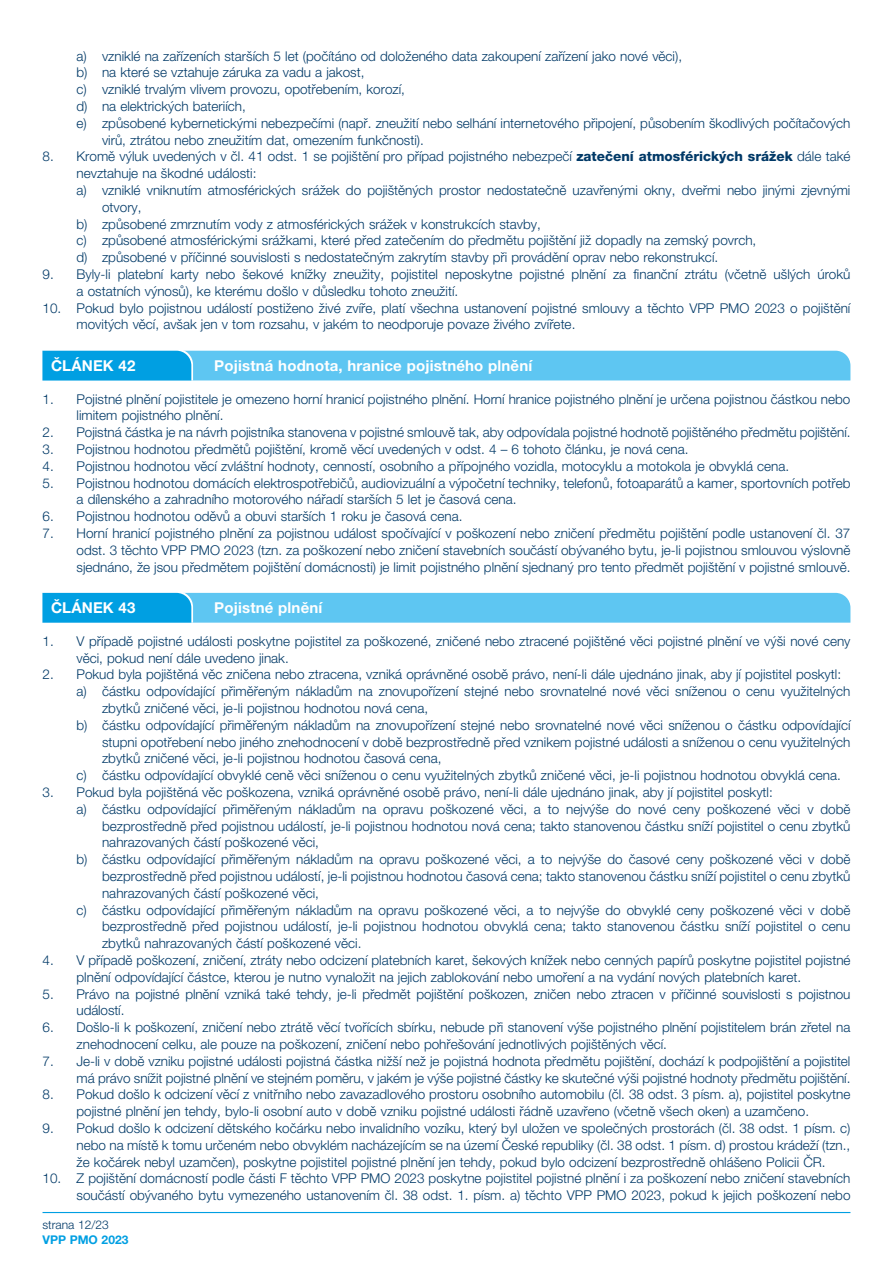
<style>
.page{position:relative;width:893px;height:1263px;background:#fff}
.page>*{position:absolute;margin:0;border:0;box-sizing:border-box;transform-origin:0 0}
.t1{font:700 15px "Helvetica Neue LT Pro";letter-spacing:.01em;color:#fff}
.t2{font:300 13.5px/16.8px "Helvetica Neue LT Pro";color:#003967}
.t3{font:300 12px "Helvetica Neue LT Pro";color:#003967}
.t4{font:700 12px "Helvetica Neue LT Pro";color:#009fe2}
.s1{font-weight:800}
</style>
<div class="page">
<hr style="left:43px;top:1212px;width:807px;height:1px;background:#009fe2">
<svg style="left:43px;top:350px;width:807px;height:30px;background:#51c0ef"></svg>
<svg style="left:43px;top:592px;width:807px;height:31px;background:#54c1ef"></svg>
<p class="t2" style="left:77px;top:47px;width:607px">a) vzniklé na zařízeních starších 5 let (počítáno od doloženého data zakoupení zařízení jako nové věci),</p>
<p class="t2" style="left:77px;top:64px;width:289px">b) na které se vztahuje záruka za vadu a jakost,</p>
<p class="t2" style="left:77px;top:81px;width:330px">c) vzniklé trvalým vlivem provozu, opotřebením, korozí,</p>
<p class="t2" style="left:77px;top:98px;width:171px">d) na elektrických bateriích,</p>
<p class="t2" style="left:77px;top:114px;width:775px">e) způsobené kybernetickými nebezpečími (např. zneužití nebo selhání internetového připojení, působením škodlivých počítačových</p>
<p class="t2" style="left:102px;top:131px;width:321px">virů, ztrátou nebo zneužitím dat, omezením funkčnosti).</p>
<p class="t2" style="left:43px;top:148px;width:809px">8. Kromě výluk uvedených v čl. 41 odst. 1 se pojištění pro případ pojistného nebezpečí <span class="s1">zatečení atmosférických srážek</span> dále také</p>
<p class="t2" style="left:77px;top:165px;width:181px">nevztahuje na škodné události:</p>
<p class="t2" style="left:77px;top:182px;width:775px">a) vzniklé vniknutím atmosférických srážek do pojištěných prostor nedostatečně uzavřenými okny, dveřmi nebo jinými zjevnými</p>
<p class="t2" style="left:102px;top:198px;width:41px">otvory,</p>
<p class="t2" style="left:77px;top:215px;width:466px">b) způsobené zmrznutím vody z atmosférických srážek v konstrukcích stavby,</p>
<p class="t2" style="left:77px;top:232px;width:681px">c) způsobené atmosférickými srážkami, které před zatečením do předmětu pojištění již dopadly na zemský povrch,</p>
<p class="t2" style="left:77px;top:249px;width:641px">d) způsobené v příčinné souvislosti s nedostatečným zakrytím stavby při provádění oprav nebo rekonstrukcí.</p>
<p class="t2" style="left:77px;top:266px;width:775px;text-indent:-34px">9. Byly-li platební karty nebo šekové knížky zneužity, pojistitel neposkytne pojistné plnění za finanční ztrátu (včetně ušlých úroků a ostatních výnosů), ke kterému došlo v důsledku tohoto zneužití.</p>
<p class="t2" style="left:77px;top:299px;width:775px;text-indent:-34px">10. Pokud bylo pojistnou událostí postiženo živé zvíře, platí všechna ustanovení pojistné smlouvy a těchto VPP PMO 2023 o pojištění movitých věcí, avšak jen v tom rozsahu, v jakém to neodporuje povaze živého zvířete.</p>
<p class="t1" style="left:51px;top:356px;width:86px">ČLÁNEK 42</p>
<p class="t1" style="left:214px;top:356px;width:319px">Pojistná hodnota, hranice pojistného plnění</p>
<p class="t2" style="left:77px;top:390px;width:775px;text-indent:-34px">1. Pojistné plnění pojistitele je omezeno horní hranicí pojistného plnění. Horní hranice pojistného plnění je určena pojistnou částkou nebo limitem pojistného plnění.</p>
<p class="t2" style="left:43px;top:424px;width:807px">2. Pojistná částka je na návrh pojistníka stanovena v pojistné smlouvě tak, aby odpovídala pojistné hodnotě pojištěného předmětu pojištění.</p>
<p class="t2" style="left:43px;top:441px;width:645px">3. Pojistnou hodnotou předmětů pojištění, kromě věcí uvedených v odst. 4 – 6 tohoto článku, je nová cena.</p>
<p class="t2" style="left:43px;top:457px;width:745px">4. Pojistnou hodnotou věcí zvláštní hodnoty, cenností, osobního a přípojného vozidla, motocyklu a motokola je obvyklá cena.</p>
<p class="t2" style="left:77px;top:474px;width:775px;text-indent:-34px">5. Pojistnou hodnotou domácích elektrospotřebičů, audiovizuální a výpočetní techniky, telefonů, fotoaparátů a kamer, sportovních potřeb a dílenského a zahradního motorového nářadí starších 5 let je časová cena.</p>
<p class="t2" style="left:43px;top:508px;width:419px">6. Pojistnou hodnotou oděvů a obuvi starších 1 roku je časová cena.</p>
<p class="t2" style="left:77px;top:524px;width:775px;text-align:justify;text-indent:-34px">7. Horní hranicí pojistného plnění za pojistnou událost spočívající v poškození nebo zničení předmětu pojištění podle ustanovení čl. 37 odst. 3 těchto VPP PMO 2023 (tzn. za poškození nebo zničení stavebních součástí obývaného bytu, je-li pojistnou smlouvou výslovně sjednáno, že jsou předmětem pojištění domácnosti) je limit pojistného plnění sjednaný pro tento předmět pojištění v pojistné smlouvě.</p>
<p class="t1" style="left:51px;top:598px;width:86px">ČLÁNEK 43</p>
<p class="t1" style="left:214px;top:598px;width:110px">Pojistné plnění</p>
<p class="t2" style="left:77px;top:632px;width:775px;text-indent:-34px">1. V případě pojistné události poskytne pojistitel za poškozené, zničené nebo ztracené pojištěné věci pojistné plnění ve výši nové ceny věci, pokud není dále uvedeno jinak.</p>
<p class="t2" style="left:43px;top:666px;width:800px">2. Pokud byla pojištěná věc zničena nebo ztracena, vzniká oprávněné osobě právo, není-li dále ujednáno jinak, aby jí pojistitel poskytl:</p>
<p class="t2" style="left:77px;top:683px;width:775px">a) částku odpovídající přiměřeným nákladům na znovupořízení stejné nebo srovnatelné nové věci sníženou o cenu využitelných</p>
<p class="t2" style="left:102px;top:699px;width:328px">zbytků zničené věci, je-li pojistnou hodnotou nová cena,</p>
<p class="t2" style="left:77px;top:716px;width:775px">b) částku odpovídající přiměřeným nákladům na znovupořízení stejné nebo srovnatelné nové věci sníženou o částku odpovídající</p>
<p class="t2" style="left:102px;top:733px;width:750px">stupni opotřebení nebo jiného znehodnocení v době bezprostředně před vznikem pojistné události a sníženou o cenu využitelných</p>
<p class="t2" style="left:102px;top:750px;width:341px">zbytků zničené věci, je-li pojistnou hodnotou časová cena,</p>
<p class="t2" style="left:77px;top:767px;width:763px">c) částku odpovídající obvyklé ceně věci sníženou o cenu využitelných zbytků zničené věci, je-li pojistnou hodnotou obvyklá cena.</p>
<p class="t2" style="left:43px;top:783px;width:732px">3. Pokud byla pojištěná věc poškozena, vzniká oprávněné osobě právo, není-li dále ujednáno jinak, aby jí pojistitel poskytl:</p>
<p class="t2" style="left:77px;top:800px;width:775px">a) částku odpovídající přiměřeným nákladům na opravu poškozené věci, a to nejvýše do nové ceny poškozené věci v době</p>
<p class="t2" style="left:102px;top:817px;width:750px">bezprostředně před pojistnou událostí, je-li pojistnou hodnotou nová cena; takto stanovenou částku sníží pojistitel o cenu zbytků</p>
<p class="t2" style="left:102px;top:834px;width:218px">nahrazovaných částí poškozené věci,</p>
<p class="t2" style="left:77px;top:851px;width:775px">b) částku odpovídající přiměřeným nákladům na opravu poškozené věci, a to nejvýše do časové ceny poškozené věci v době</p>
<p class="t2" style="left:102px;top:867px;width:750px">bezprostředně před pojistnou událostí, je-li pojistnou hodnotou časová cena; takto stanovenou částku sníží pojistitel o cenu zbytků</p>
<p class="t2" style="left:102px;top:884px;width:218px">nahrazovaných částí poškozené věci,</p>
<p class="t2" style="left:77px;top:901px;width:775px">c) částku odpovídající přiměřeným nákladům na opravu poškozené věci, a to nejvýše do obvyklé ceny poškozené věci v době</p>
<p class="t2" style="left:102px;top:918px;width:750px">bezprostředně před pojistnou událostí, je-li pojistnou hodnotou obvyklá cena; takto stanovenou částku sníží pojistitel o cenu</p>
<p class="t2" style="left:102px;top:935px;width:258px">zbytků nahrazovaných částí poškozené věci.</p>
<p class="t2" style="left:77px;top:951px;width:775px;text-indent:-34px">4. V případě poškození, zničení, ztráty nebo odcizení platebních karet, šekových knížek nebo cenných papírů poskytne pojistitel pojistné plnění odpovídající částce, kterou je nutno vynaložit na jejich zablokování nebo umoření a na vydání nových platebních karet.</p>
<p class="t2" style="left:77px;top:985px;width:775px;text-indent:-34px">5. Právo na pojistné plnění vzniká také tehdy, je-li předmět pojištění poškozen, zničen nebo ztracen v příčinné souvislosti s pojistnou událostí.</p>
<p class="t2" style="left:77px;top:1019px;width:775px;text-indent:-34px">6. Došlo-li k poškození, zničení nebo ztrátě věcí tvořících sbírku, nebude při stanovení výše pojistného plnění pojistitelem brán zřetel na znehodnocení celku, ale pouze na poškození, zničení nebo pohřešování jednotlivých pojištěných věcí.</p>
<p class="t2" style="left:43px;top:1052px;width:809px;text-align:right">7. Je-li v době vzniku pojistné události pojistná částka nižší než je pojistná hodnota předmětu pojištění, dochází k podpojištění a pojistitel má právo snížit pojistné plnění ve stejném poměru, v jakém je výše pojistné částky ke skutečné výši pojistné hodnoty předmětu pojištění.</p>
<p class="t2" style="left:77px;top:1086px;width:775px;text-indent:-34px">8. Pokud došlo k odcizení věcí z vnitřního nebo zavazadlového prostoru osobního automobilu (čl. 38 odst. 3 písm. a), pojistitel poskytne pojistné plnění jen tehdy, bylo-li osobní auto v době vzniku pojistné události řádně uzavřeno (včetně všech oken) a uzamčeno.</p>
<p class="t2" style="left:77px;top:1119px;width:775px;text-align:justify;text-indent:-34px">9. Pokud došlo k odcizení dětského kočárku nebo invalidního vozíku, který byl uložen ve společných prostorách (čl. 38 odst. 1 písm. c) nebo na místě k tomu určeném nebo obvyklém nacházejícím se na území České republiky (čl. 38 odst. 1 písm. d) prostou krádeží (tzn. , že kočárek nebyl uzamčen), poskytne pojistitel pojistné plnění jen tehdy, pokud bylo odcizení bezprostředně ohlášeno Policii ČR.</p>
<p class="t2" style="left:43px;top:1170px;width:809px;text-align:right">10. Z pojištění domácností podle části F těchto VPP PMO 2023 poskytne pojistitel pojistné plnění i za poškození nebo zničení stavebních součástí obývaného bytu vymezeného ustanovením čl. 38 odst. 1. písm. a) těchto VPP PMO 2023, pokud k jejich poškození nebo</p>
<p class="t3" style="left:43px;top:1218px;width:68px">strana 12/23</p>
<p class="t4" style="left:43px;top:1232px;width:87px">VPP PMO 2023</p>
</div>
